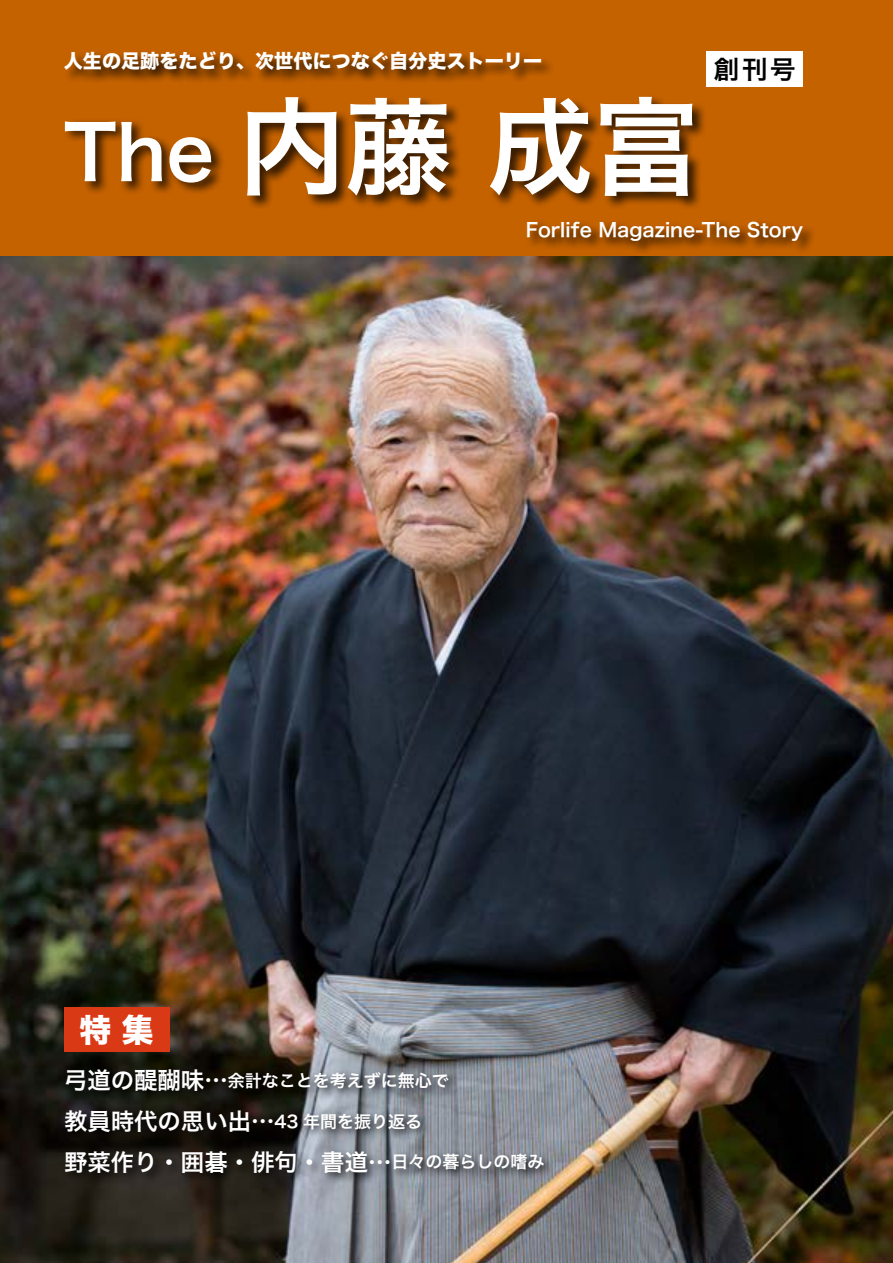
<style>
.page{position:relative;width:893px;height:1263px;background:#fff}
.page>*{position:absolute;margin:0;border:0;box-sizing:border-box;transform-origin:0 0}
.t1{font:106.35px "Hira Kaku Pro N W6";color:#fff}
.t2{font:74.4px "Hira Kaku Pro N W6";color:#fff}
.t3{font:31.95px "Hira Kaku Std N W8";color:#fff}
.t4{font:25.5px "Hira Kaku Pro W6";color:#000}
.t5{font:23.4px "Hira Kaku Pro N W6";color:#fff}
.t6{font:19.2px "Hira Kaku Std N W8";color:#fff}
.t7{font:19.2px "Hira Kaku Pro N W6";color:#fff}
.t8{font:16.95px "Hira Kaku Pro N W6";color:#fff}
</style>
<div class="page">
<img style="left:0;top:255px;width:893px;height:1008px">
<div style="left:0;top:0;width:893px;height:255px;background:#c56200"></div>
<div style="left:62px;top:49px;width:755px;height:206px;background:#000;opacity:.75"></div>
<div style="left:64px;top:1007px;width:105px;height:45px;background:#da3915"></div>
<div style="left:62px;top:1064px;width:495px;height:122px;background:#000;opacity:.75"></div>
<div style="left:706px;top:51px;width:97px;height:36px;background:#fff"></div>
<p class="t6" style="left:64px;top:50px;width:480px">人生の足跡をたどり、次世代につなぐ自分史ストーリー</p>
<h1 class="t1" style="left:239px;top:51px;width:462px">内藤成富</h1>
<h2 class="t2" style="left:64px;top:85px;width:152px">The</h2>
<h3 class="t4" style="left:714px;top:46px;width:83px">創刊号</h3>
<p class="t7" style="left:526px;top:212px;width:279px">Forlife Magazine-The Story</p>
<h3 class="t3" style="left:79px;top:1012px;width:76px">特集</h3>
<h3 class="t5" style="left:64px;top:1059px;width:165px">弓道の醍醐味…</h3>
<p class="t8" style="left:228px;top:1065px;width:223px">余計なことを考えずに無心で</p>
<h3 class="t5" style="left:64px;top:1100px;width:212px">教員時代の思い出…</h3>
<p class="t8" style="left:275px;top:1106px;width:149px">43 年間を振り返る</p>
<h3 class="t5" style="left:64px;top:1141px;width:329px">野菜作り・囲碁・俳句・書道…</h3>
<p class="t8" style="left:391px;top:1147px;width:155px">日々の暮らしの嗜み</p>
</div>
